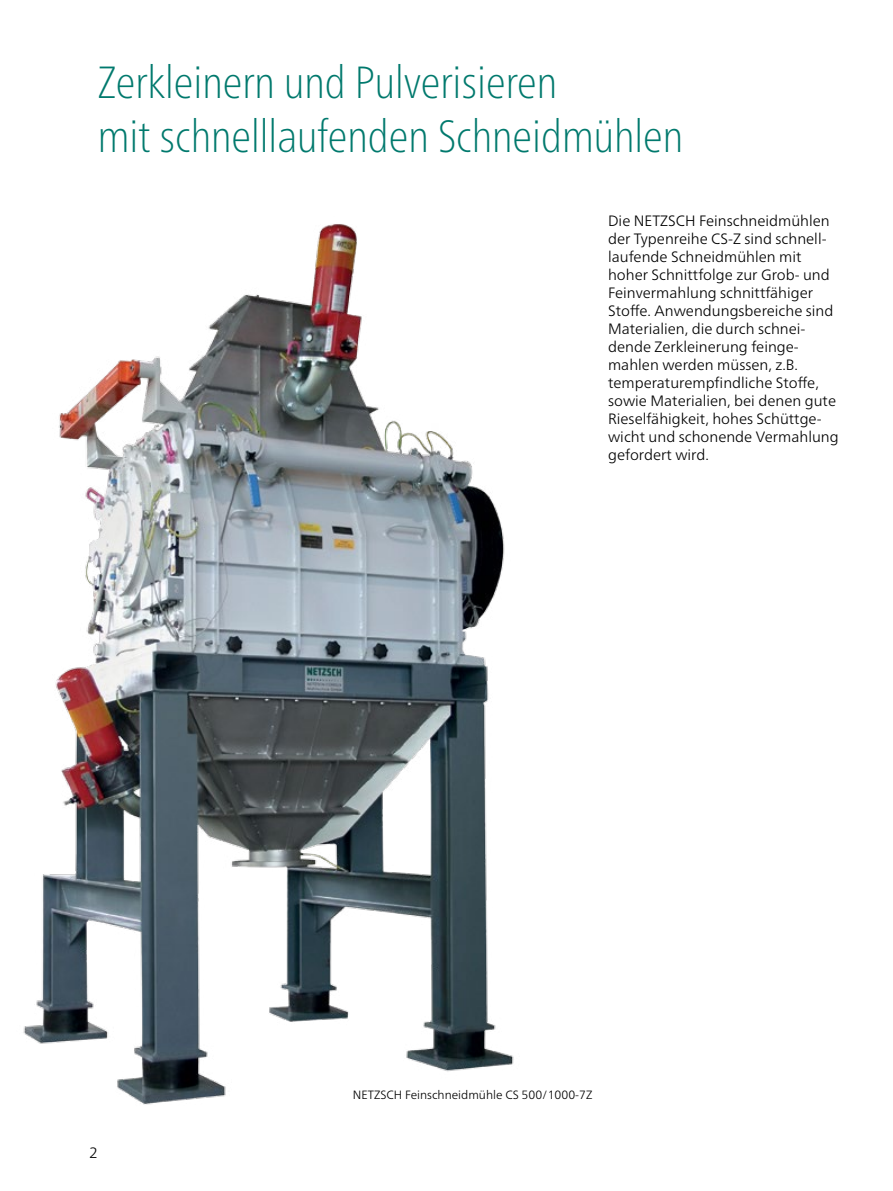
<style>
.page{position:relative;width:893px;height:1191px;background:#fff}
.page>*{position:absolute;margin:0;border:0;box-sizing:border-box;transform-origin:0 0}
.t1{font:100 condensed 45px/54px "Frutiger Neue LTW1 G";color:#00796d}
.t2{font:300 15px/18px "Frutiger Neue LTW1 G";color:#000}
.t3{font:300 12px "Frutiger Neue LTW1 G";color:#000}
</style>
<div class="page">
<img style="left:23px;top:224px;width:491px;height:881px">
<h1 class="t1" style="left:98px;top:52px;width:587px">Zerkleinern und Pulverisieren<br>mit schnelllaufenden Schneidmühlen</h1>
<p class="t2" style="left:89px;top:1144px;width:10px">2</p>
<p class="t2" style="left:608px;top:211px;width:232px">Die NETZSCH Feinschneidmühlen der Typenreihe CS-Z sind schnell&shy;laufende Schneidmühlen mit hoher Schnittfolge zur Grob- und<br>Feinvermahlung schnittfähiger<br>Stoffe. Anwendungsbereiche sind<br>Materialien, die durch schnei&shy;dende Zerkleinerung feinge&shy;mahlen werden müssen, z.B. temperaturempfindliche Stoffe, sowie Materialien, bei denen gute<br>Rieselfähigkeit, hohes Schüttge&shy;wicht und schonende Vermahlung gefordert wird.</p>
<p class="t3" style="left:353px;top:1087px;width:241px">NETZSCH Feinschneidmühle CS 500/1000-7Z</p>
</div>
